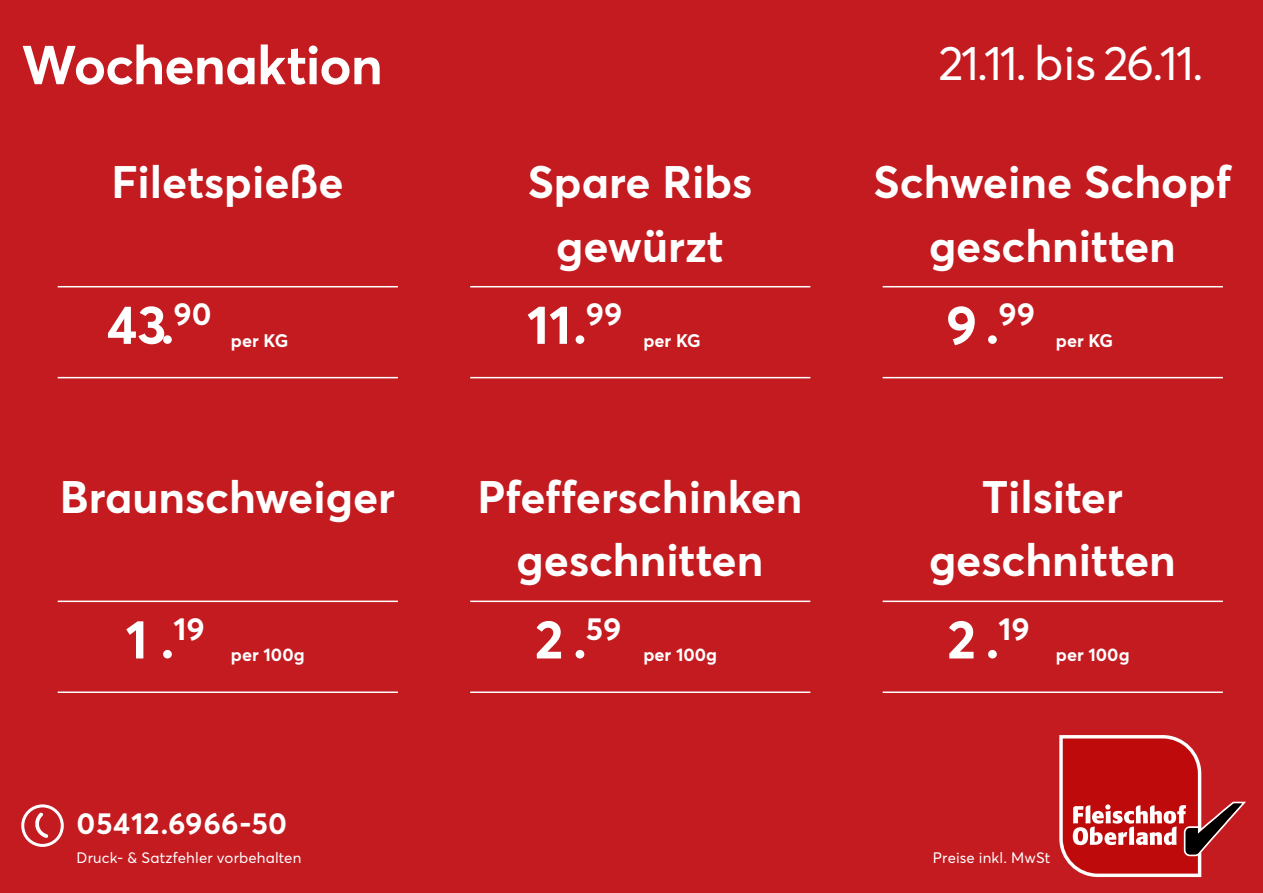
<style>
.page{position:relative;width:1263px;height:893px;background:#c31b20}
.page>*{position:absolute;margin:0;border:0;box-sizing:border-box;transform-origin:0 0}
._5_Preis{font:700 54px "Averta";letter-spacing:-.015em;color:#fff}
.t1{font:48px "Averta";letter-spacing:-.045em;color:#fff}
.t2{font:700 45px "Averta";color:#fff}
._5_Preis-2{font:700 31.5px "Averta";color:#fff}
.t3{font:700 30px "Averta";color:#fff}
.t4{font:700 18px "Averta";color:#fff}
.t5{font:15px "Averta";letter-spacing:.01em;color:#fff}
</style>
<div class="page">
<svg style="left:1059px;top:735px;width:187px;height:142px"></svg>
<svg style="left:21px;top:808px;width:34px;height:39px"></svg>
<div style="left:21px;top:804px;width:43px;height:43px;border:3px solid #fff;border-radius:50%"></div>
<hr style="left:58px;top:286px;width:340px;height:1px;background:#fff">
<hr style="left:58px;top:377px;width:340px;height:1px;background:#fff">
<hr style="left:470px;top:286px;width:340px;height:1px;background:#fff">
<hr style="left:470px;top:377px;width:340px;height:1px;background:#fff">
<hr style="left:883px;top:286px;width:340px;height:1px;background:#fff">
<hr style="left:883px;top:377px;width:340px;height:1px;background:#fff">
<hr style="left:58px;top:601px;width:340px;height:1px;background:#fff">
<hr style="left:58px;top:691px;width:340px;height:2px;background:#fff">
<hr style="left:470px;top:601px;width:340px;height:1px;background:#fff">
<hr style="left:470px;top:691px;width:340px;height:2px;background:#fff">
<hr style="left:883px;top:601px;width:340px;height:1px;background:#fff">
<hr style="left:883px;top:691px;width:340px;height:2px;background:#fff">
<p class="_5_Preis" style="left:21px;top:31px;width:363px">Wochenaktion</p>
<p class="t1" style="left:938px;top:33px;width:267px">21.11. bis 26.11.</p>
<p class="t2" style="left:111px;top:154px;width:234px">Filetspieße</p>
<p class="_5_Preis" style="left:107px;top:290px;width:70px">43.</p>
<p class="_5_Preis-2" style="left:173px;top:294px;width:40px">90</p>
<p class="t4" style="left:231px;top:329px;width:59px">per KG</p>
<p class="t2" style="left:60px;top:468px;width:337px">Braunschweiger</p>
<p class="_5_Preis" style="left:125px;top:605px;width:51px">1.</p>
<p class="_5_Preis-2" style="left:173px;top:609px;width:33px">19</p>
<p class="t4" style="left:231px;top:643px;width:75px">per 100g</p>
<p class="t2" style="left:528px;top:154px;width:226px">Spare Ribs</p>
<p class="t2" style="left:556px;top:217px;width:169px">gewürzt</p>
<p class="_5_Preis" style="left:527px;top:290px;width:62px">11.</p>
<p class="_5_Preis-2" style="left:586px;top:294px;width:38px">99</p>
<p class="t4" style="left:643px;top:329px;width:59px">per KG</p>
<p class="t2" style="left:477px;top:468px;width:327px">Pfefferschinken</p>
<p class="t2" style="left:517px;top:532px;width:248px">geschnitten</p>
<p class="_5_Preis" style="left:535px;top:605px;width:54px">2.</p>
<p class="_5_Preis-2" style="left:586px;top:609px;width:37px">59</p>
<p class="t4" style="left:643px;top:643px;width:75px">per 100g</p>
<p class="t2" style="left:873px;top:154px;width:359px">Schweine Schopf</p>
<p class="t2" style="left:929px;top:217px;width:248px">geschnitten</p>
<p class="_5_Preis" style="left:946px;top:290px;width:55px">9.</p>
<p class="_5_Preis-2" style="left:998px;top:294px;width:38px">99</p>
<p class="t4" style="left:1056px;top:329px;width:59px">per KG</p>
<p class="t2" style="left:982px;top:468px;width:143px">Tilsiter</p>
<p class="t2" style="left:929px;top:532px;width:248px">geschnitten</p>
<p class="_5_Preis" style="left:947px;top:605px;width:54px">2.</p>
<p class="_5_Preis-2" style="left:998px;top:609px;width:33px">19</p>
<p class="t4" style="left:1056px;top:643px;width:75px">per 100g</p>
<p class="t3" style="left:77px;top:804px;width:212px">0 54 12.69 66-50</p>
<p class="t5" style="left:77px;top:848px;width:226px">Druck- &amp; Satzfehler vorbehalten</p>
<p class="t5" style="left:933px;top:848px;width:119px">Preise inkl. MwSt</p>
</div>
